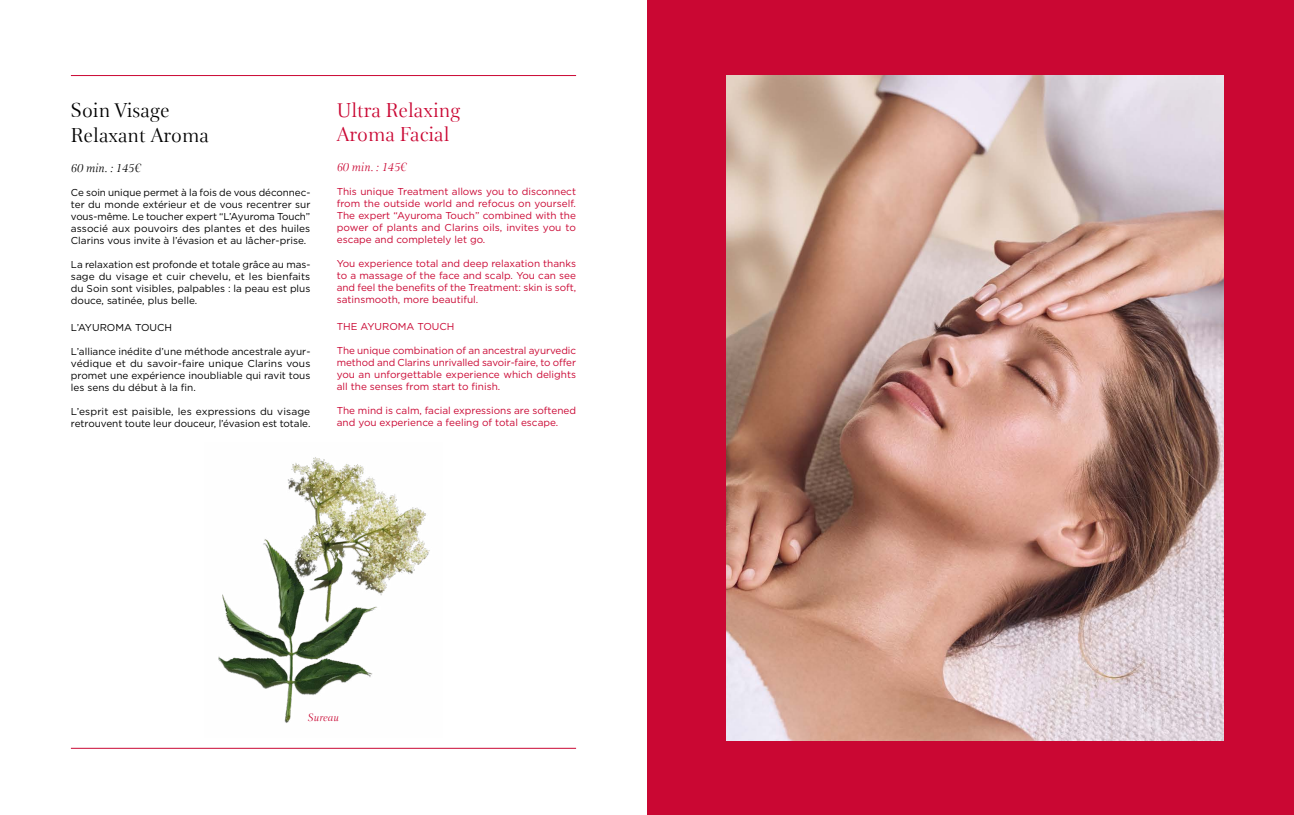
<style>
.page{position:relative;width:1294px;height:815px;background:#fff}
.page>*{position:absolute;margin:0;border:0;box-sizing:border-box;transform-origin:0 0}
.t1{font:21.25px/23.8px "Clarins";color:#ca0733}
.t2{font:21.25px/25.5px "Clarins";color:#000}
.t3{font:italic 12.5px "Clarins";color:#000}
.t4{font:italic 12.5px "Clarins";color:#ca0733}
.t5{font:italic 11.25px "Clarins";letter-spacing:.01em;color:#ca0733}
.t6{font:10px/12px "Gotham";color:#000;text-align:justify}
.t7{font:10px/12px "Gotham";color:#ca0733;text-align:justify}
</style>
<div class="page">
<hr style="left:71px;top:75px;width:505px;height:1px;background:#ca0733">
<hr style="left:71px;top:748px;width:505px;height:1px;background:#ca0733">
<img style="left:218px;top:457px;width:212px;height:266px">
<div style="left:647px;top:0;width:646px;height:815px;background:#ca0733"></div>
<img style="left:726px;top:75px;width:496px;height:666px">
<h1 class="t2" style="left:71px;top:96px;width:139px">Soin Visage<br>Relaxant Aroma</h1>
<p class="t3" style="left:71px;top:160px;width:71px">60 min. : 145€</p>
<p class="t6" style="left:71px;top:187px;width:241px">Ce soin unique permet à la fois de vous déconnec&shy;ter du monde extérieur et de vous recentrer sur vous-même. Le toucher expert “L’Ayuroma Touch” associé aux pouvoirs des plantes et des huiles Clarins vous invite à l’évasion et au lâcher-prise.</p>
<p class="t6" style="left:71px;top:259px;width:241px">La relaxation est profonde et totale grâce au mas&shy;sage du visage et cuir chevelu, et les bienfaits du Soin sont visibles, palpables : la peau est plus douce, satinée, plus belle.</p>
<p class="t6" style="left:71px;top:322px;width:103px">L’AYUROMA TOUCH</p>
<p class="t6" style="left:71px;top:346px;width:241px">L’alliance inédite d’une méthode ancestrale ayur&shy;védique et du savoir-faire unique Clarins vous promet une expérience inoubliable qui ravit tous les sens du début à la fin.</p>
<p class="t6" style="left:71px;top:406px;width:241px">L’esprit est paisible, les expressions du visage retrouvent toute leur douceur, l’évasion est totale.</p>
<h1 class="t1" style="left:337px;top:97px;width:125px">Ultra Relaxing<br>Aroma Facial</h1>
<p class="t4" style="left:337px;top:158px;width:71px">60 min. : 145€</p>
<p class="t7" style="left:337px;top:185px;width:241px">This unique Treatment allows you to disconnect from the outside world and refocus on yourself.<br>The expert “Ayuroma Touch” combined with the power of plants and Clarins oils, invites you to escape and completely let go.</p>
<p class="t7" style="left:337px;top:257px;width:241px">You experience total and deep relaxation thanks to a massage of the face and scalp. You can see and feel the benefits of the Treatment: skin is soft, satinsmooth, more beautiful.</p>
<p class="t7" style="left:337px;top:320px;width:119px">THE AYUROMA TOUCH</p>
<p class="t7" style="left:337px;top:344px;width:241px">The unique combination of an ancestral ayurvedic method and Clarins unrivalled savoir-faire, to offer you an unforgettable experience which delights all the senses from start to finish.</p>
<p class="t7" style="left:337px;top:404px;width:241px">The mind is calm, facial expressions are softened and you experience a feeling of total escape.</p>
<p class="t5" style="left:308px;top:709px;width:33px">Sureau</p>
</div>
